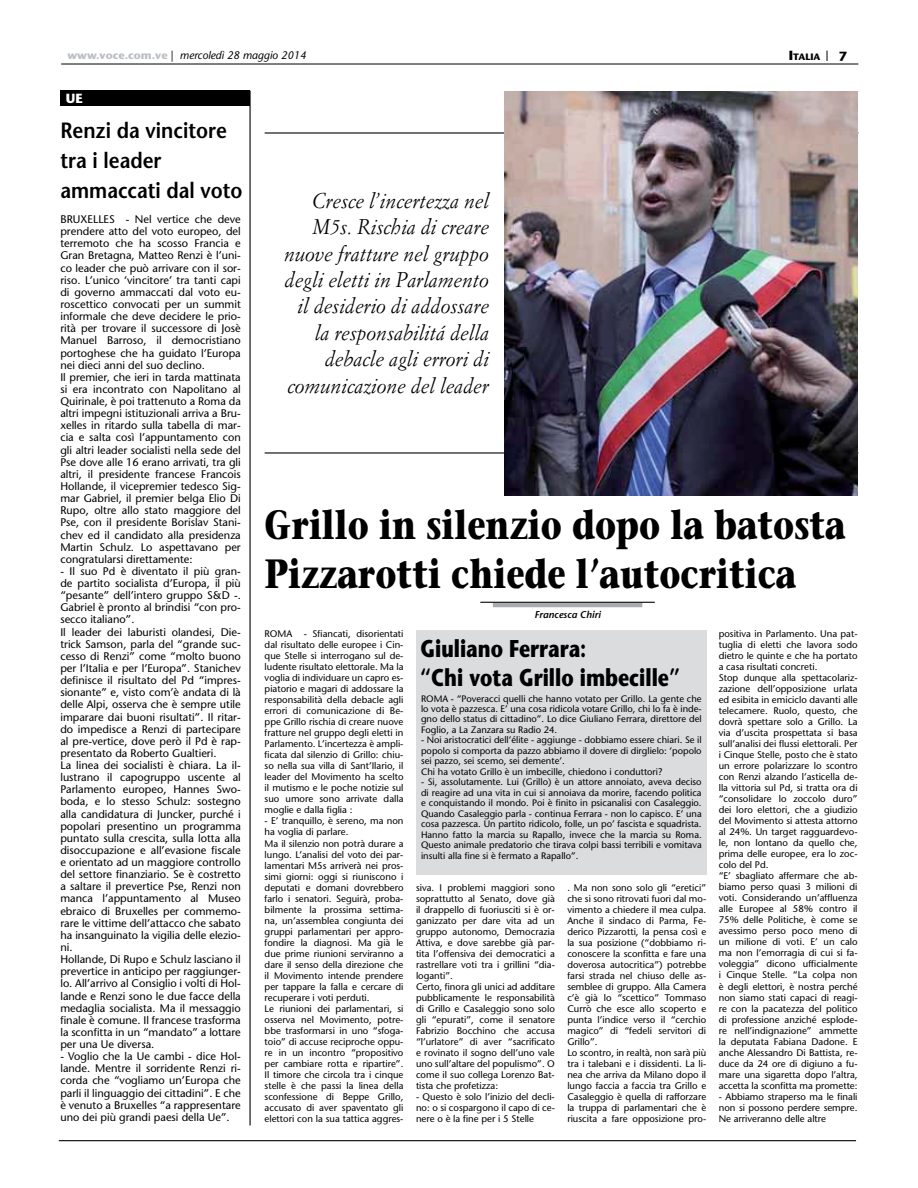
<style>
.page{position:relative;width:918px;height:1188px;background:#fff}
.page>*{position:absolute;margin:0;border:0;box-sizing:border-box;transform-origin:0 0}
.t1{font:700 40.8px/49.7px "Stone Serif";color:#000;scale:.8 1}
.t2{font:700 24.3px/28.7px "Stone Sans";color:#000;scale:.8 1}
.t3{font:600 22.05px/29.8px "Stone Sans";color:#000;scale:.9 1}
.t4{font:italic 21px/26.4px "Simoncini Garamond";color:#000;text-align:right;scale:.96 1}
.t5{font:700 13.2px "Stone Sans";color:#fff}
.t6{font:700 13.2px "Stone Sans";color:#000}
.t7{font:11.1px/12.1px "Stone Sans";color:#000}
.t8{font:italic 11.1px "Stone Sans";color:#000}
.t9{font:italic 600 9.9px "Stone Sans";color:#000}
.t10{font:9.6px/11.1px "Stone Sans";color:#000}
.t11{font:9.3px/10.5px "Stone Sans";color:#000;text-align:justify}
.t12{font:700 9.3px "Stone Sans";color:#000}
.s1{font-weight:700;font-style:normal;color:#bbbec3}
.s2{font-style:normal}
.s3{font-size:13.2px}
</style>
<div class="page">
<hr style="left:265px;top:452px;width:593px;height:2px;background:#000">
<hr style="left:265px;top:132px;width:593px;height:2px;background:#000">
<hr style="left:59px;top:1140px;width:797px;height:1px;background:#000">
<div style="left:416px;top:630px;width:290px;height:244px;background:#dadcde"></div>
<hr style="left:493px;top:603px;width:149px;height:4px;background:#a8acb1">
<hr style="left:480px;top:602px;width:175px;height:1px;background:#000">
<img style="left:505px;top:91px;width:353px;height:404px">
<hr style="left:61px;top:64px;width:797px;height:1px;background:#000">
<div style="left:60px;top:91px;width:190px;height:15px;background:#000"></div>
<hr style="left:250px;top:91px;width:1px;height:1034px;background:#000">
<p class="t8" style="left:67px;top:51px;width:240px"><span class="s1">www.voce.com.ve</span> <span class="s2">|</span> mercoledì 28 maggio 2014</p>
<p class="t12" style="left:789px;top:53px;width:33px"><span class="s3">I</span>TALIA</p>
<h3 class="t6" style="left:839px;top:51px;width:10px">7</h3>
<h3 class="t5" style="left:66px;top:94px;width:18px">UE</h3>
<h3 class="t3" style="left:60px;top:118px;width:204px">Renzi da vincitore tra i leader ammaccati dal voto</h3>
<p class="t7" style="left:60px;top:214px;width:182px">BRUXELLES - Nel vertice che deve prendere atto del voto europeo, del terremoto che ha scosso Francia e Gran Bretagna, Matteo Renzi è l’uni&shy;co leader che può arrivare con il sor&shy;riso. L’unico ‘vincitore’ tra tanti capi di governo ammaccati dal voto eu&shy;roscettico convocati per un summit informale che deve decidere le prio&shy;rità per trovare il successore di Josè Manuel Barroso, il democristiano portoghese che ha guidato l’Europa nei dieci anni del suo declino.<br>Il premier, che ieri in tarda mattinata si era incontrato con Napolitano al Quirinale, è poi trattenuto a Roma da altri impegni istituzionali arriva a Bru&shy;xelles in ritardo sulla tabella di mar&shy;cia e salta così l’appuntamento con gli altri leader socialisti nella sede del Pse dove alle 16 erano arrivati, tra gli altri, il presidente francese Francois Hollande, il vicepremier tedesco Sig&shy;mar Gabriel, il premier belga Elio Di Rupo, oltre allo stato maggiore del Pse, con il presidente Borislav Stani&shy;chev ed il candidato alla presidenza Martin Schulz. Lo aspettavano per congratularsi direttamente:</p>
<p class="t7" style="left:60px;top:566px;width:182px">- Il suo Pd è diventato il più gran&shy;de partito socialista d’Europa, il più “pesante” dell’intero gruppo S&amp;D -.<br>Gabriel è pronto al brindisi “con pro&shy;secco italiano”.<br>Il leader dei laburisti olandesi, Die&shy;trick Samson, parla del “grande suc&shy;cesso di Renzi” come “molto buono per l’Italia e per l’Europa”. Stanichev definisce il risultato del Pd “impres&shy;sionante” e, visto com’è andata di là delle Alpi, osserva che è sempre utile imparare dai buoni risultati”. Il ritar&shy;do impedisce a Renzi di partecipare al pre-vertice, dove però il Pd è rap&shy;presentato da Roberto Gualtieri.<br>La linea dei socialisti è chiara. La il&shy;lustrano il capogruppo uscente al Parlamento europeo, Hannes Swo&shy;boda, e lo stesso Schulz: sostegno alla candidatura di Juncker, purché i popolari presentino un programma puntato sulla crescita, sulla lotta alla disoccupazione e all’evasione fiscale e orientato ad un maggiore controllo del settore finanziario. Se è costretto a saltare il prevertice Pse, Renzi non manca l’appuntamento al Museo ebraico di Bruxelles per commemo&shy;rare le vittime dell’attacco che sabato ha insanguinato la vigilia delle elezio&shy;ni.<br>Hollande, Di Rupo e Schulz lasciano il prevertice in anticipo per raggiunger&shy;lo. All’arrivo al Consiglio i volti di Hol&shy;lande e Renzi sono le due facce della medaglia socialista. Ma il messaggio finale è comune. Il francese trasforma la sconfitta in un “mandato” a lottare per una Ue diversa.</p>
<p class="t7" style="left:60px;top:1051px;width:182px;text-align:justify">- Voglio che la Ue cambi - dice Hol&shy;lande. Mentre il sorridente Renzi ri&shy;corda che “vogliamo un’Europa che parli il linguaggio dei cittadini”. E che è venuto a Bruxelles “a rappresentare uno dei più grandi paesi della Ue”.</p>
<h3 class="t4" style="left:284px;top:189px;width:215px">Cresce l’incertezza nel<br>M5s. Rischia di creare nuove fratture nel gruppo degli eletti in Parlamento il desiderio di addossare la responsabilitá della debacle agli errori di comunicazione del leader</h3>
<h1 class="t1" style="left:265px;top:504px;width:728px">Grillo in silenzio dopo la batosta<br>Pizzarotti chiede l’autocritica</h1>
<p class="t10" style="left:265px;top:629px;width:140px;text-align:justify">ROMA - Sfiancati, disorientati dal risultato delle europee i Cin&shy;que Stelle si interrogano sul de&shy;ludente risultato elettorale. Ma la voglia di individuare un capro es&shy;piatorio e magari di addossare la responsabilità della debacle agli errori di comunicazione di Be&shy;ppe Grillo rischia di creare nuove fratture nel gruppo degli eletti in Parlamento. L’incertezza è ampli&shy;ficata dal silenzio di Grillo: chiu&shy;so nella sua villa di Sant’Ilario, il leader del Movimento ha scelto il mutismo e le poche notizie sul suo umore sono arrivate dalla moglie e dalla figlia :</p>
<p class="t10" style="left:265px;top:817px;width:140px">- E’ tranquillo, è sereno, ma non ha voglia di parlare.<br>Ma il silenzio non potrà durare a lungo. L’analisi del voto dei par&shy;lamentari M5s arriverà nei pros&shy;simi giorni: oggi si riuniscono i deputati e domani dovrebbero farlo i senatori. Seguirà, proba&shy;bilmente la prossima settima&shy;na, un’assemblea congiunta dei gruppi parlamentari per appro&shy;fondire la diagnosi. Ma già le due prime riunioni serviranno a dare il senso della direzione che il Movimento intende prendere per tappare la falla e cercare di recuperare i voti perduti.<br>Le riunioni dei parlamentari, si osserva nel Movimento, potre&shy;bbe trasformarsi in uno “sfoga&shy;toio” di accuse reciproche oppu&shy;re in un incontro “propositivo per cambiare rotta e ripartire”.<br>Il timore che circola tra i cinque stelle è che passi la linea della sconfessione di Beppe Grillo, accusato di aver spaventato gli elettori con la sua tattica aggres-</p>
<p class="t9" style="left:534px;top:611px;width:68px">Francesca Chiri</p>
<h2 class="t2" style="left:421px;top:637px;width:325px">Giuliano Ferrara:<br>“Chi vota Grillo imbecille”</h2>
<p class="t11" style="left:421px;top:694px;width:282px">ROMA - “Poveracci quelli che hanno votato per Grillo. La gente che lo vota è pazzesca. E’ una cosa ridicola votare Grillo, chi lo fa è inde&shy;gno dello status di cittadino”. Lo dice Giuliano Ferrara, direttore del Foglio, a La Zanzara su Radio 24.</p>
<p class="t11" style="left:421px;top:736px;width:282px;text-align:left">- Noi aristocratici dell’élite - aggiunge - dobbiamo essere chiari. Se il popolo si comporta da pazzo abbiamo il dovere di dirglielo: ‘popolo sei pazzo, sei scemo, sei demente’.<br>Chi ha votato Grillo è un imbecille, chiedono i conduttori?</p>
<p class="t11" style="left:421px;top:778px;width:282px">- Si, assolutamente. Lui (Grillo) è un attore annoiato, aveva deciso di reagire ad una vita in cui si annoiava da morire, facendo politica e conquistando il mondo. Poi è finito in psicanalisi con Casaleggio.<br>Quando Casaleggio parla - continua Ferrara - non lo capisco. E’ una cosa pazzesca. Un partito ridicolo, folle, un po’ fascista e squadrista.<br>Hanno fatto la marcia su Rapallo, invece che la marcia su Roma.<br>Questo animale predatorio che tirava colpi bassi terribili e vomitava insulti alla fine si è fermato a Rapallo”.</p>
<p class="t10" style="left:416px;top:883px;width:140px">siva. I problemi maggiori sono soprattutto al Senato, dove già il drappello di fuoriusciti si è or&shy;ganizzato per dare vita ad un gruppo autonomo, Democrazia<br>Attiva, e dove sarebbe già par&shy;tita l’offensiva dei democratici a rastrellare voti tra i grillini “dia&shy;loganti”.<br>Certo, finora gli unici ad additare pubblicamente le responsabilità di Grillo e Casaleggio sono solo gli “epurati”, come il senatore<br>Fabrizio Bocchino che accusa “l’urlatore” di aver “sacrificato e rovinato il sogno dell’uno vale uno sull’altare del populismo”. O come il suo collega Lorenzo Bat&shy;tista che profetizza:</p>
<p class="t10" style="left:416px;top:1092px;width:140px;text-align:justify">- Questo è solo l’inizio del decli&shy;no: o si cospargono il capo di ce&shy;nere o è la fine per i 5 Stelle</p>
<p class="t10" style="left:567px;top:883px;width:140px">. Ma non sono solo gli “eretici” che si sono ritrovati fuori dal mo&shy;vimento a chiedere il mea culpa.<br>Anche il sindaco di Parma, Fe&shy;derico Pizzarotti, la pensa così e la sua posizione (“dobbiamo ri&shy;conoscere la sconfitta e fare una doverosa autocritica”) potrebbe farsi strada nel chiuso delle as&shy;semblee di gruppo. Alla Camera c’è già lo “scettico” Tommaso<br>Currò che esce allo scoperto e punta l’indice verso il “cerchio magico” di “fedeli servitori di<br>Grillo”.<br>Lo scontro, in realtà, non sarà più tra i talebani e i dissidenti. La li&shy;nea che arriva da Milano dopo il lungo faccia a faccia tra Grillo e<br>Casaleggio è quella di rafforzare la truppa di parlamentari che è riuscita a fare opposizione pro-</p>
<p class="t10" style="left:719px;top:629px;width:140px">positiva in Parlamento. Una pat&shy;tuglia di eletti che lavora sodo dietro le quinte e che ha portato a casa risultati concreti.<br>Stop dunque alla spettacolariz&shy;zazione dell’opposizione urlata ed esibita in emiciclo davanti alle telecamere. Ruolo, questo, che dovrà spettare solo a Grillo. La via d’uscita prospettata si basa sull’analisi dei flussi elettorali. Per i Cinque Stelle, posto che è stato un errore polarizzare lo scontro con Renzi alzando l’asticella de&shy;lla vittoria sul Pd, si tratta ora di “consolidare lo zoccolo duro” dei loro elettori, che a giudizio del Movimento si attesta attorno al 24%. Un target ragguardevo&shy;le, non lontano da quello che, prima delle europee, era lo zoc&shy;colo del Pd.<br>“E’ sbagliato affermare che ab&shy;biamo perso quasi 3 milioni di voti. Considerando un’affluenza alle Europee al 58% contro il<br>75% delle Politiche, è come se avessimo perso poco meno di un milione di voti. E’ un calo ma non l’emorragia di cui si fa&shy;voleggia” dicono ufficialmente i Cinque Stelle. “La colpa non è degli elettori, è nostra perché non siamo stati capaci di reagi&shy;re con la pacatezza del politico di professione anziché esplode&shy;re nell’indignazione” ammette la deputata Fabiana Dadone. E anche Alessandro Di Battista, re&shy;duce da 24 ore di digiuno a fu&shy;mare una sigaretta dopo l’altra, accetta la sconfitta ma promette:</p>
<p class="t10" style="left:719px;top:1092px;width:140px;text-align:justify">- Abbiamo straperso ma le finali non si possono perdere sempre.<br>Ne arriveranno delle altre</p>
</div>
